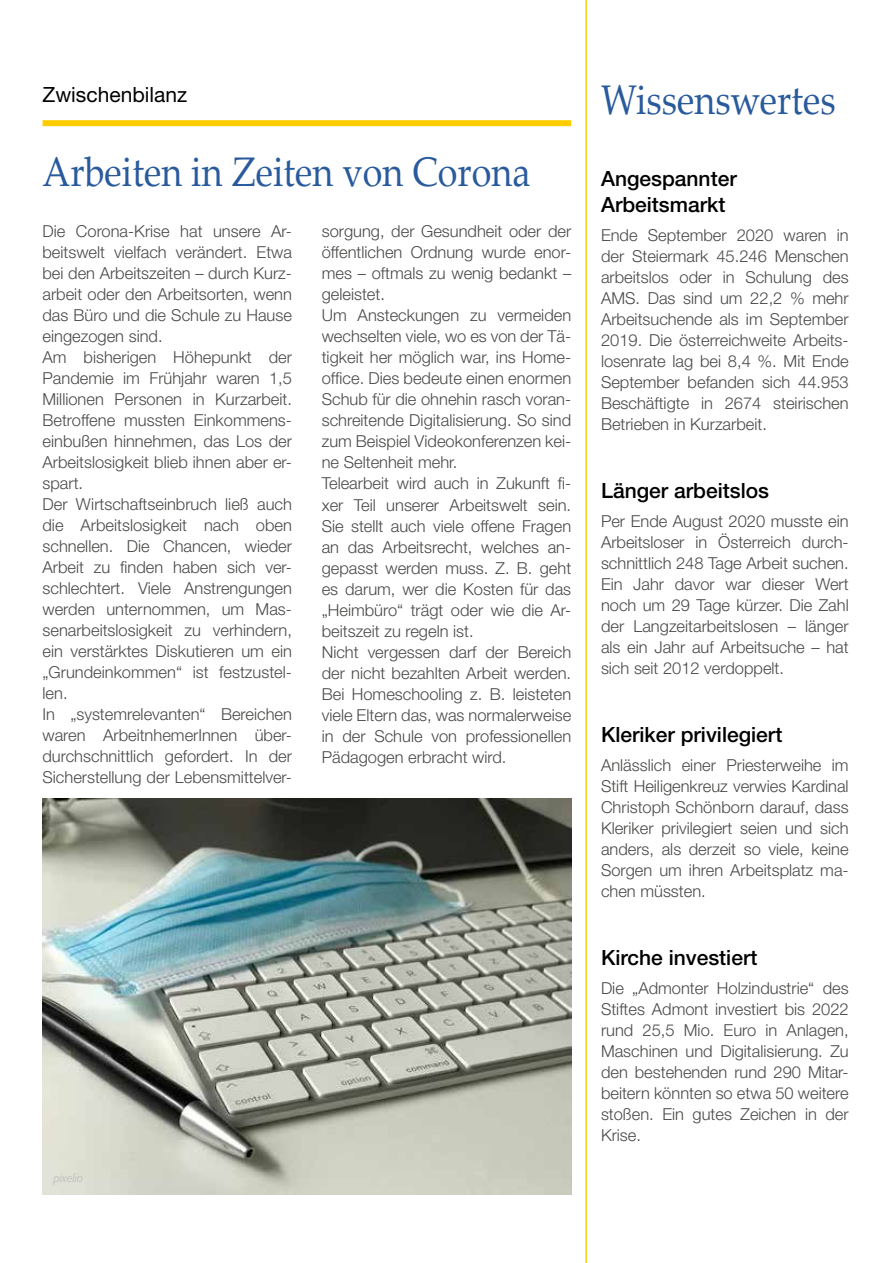
<style>
.page{position:relative;width:893px;height:1263px;background:#fff}
.page>*{position:absolute;margin:0;border:0;box-sizing:border-box;transform-origin:0 0}
.t1{font:41.4px "Palatino Linotype";color:#295a9c;scale:.87 1}
.t2{font:500 21px/25.2px "Helvetica Neue LT";color:#000}
.t3{font:21px "Helvetica Neue LT";color:#000}
.t4{font:300 16.5px/21px "Helvetica Neue LT";color:#4a4a49;text-align:justify}
.t5{font:italic 300 11.25px "Formata BQ";color:#bcbcbc}
</style>
<div class="page">
<hr style="left:585px;top:0;width:2px;height:1263px;background:#fc0">
<div style="left:43px;top:120px;width:528px;height:6px;background:#fc0"></div>
<img style="left:43px;top:798px;width:528px;height:397px">
<p class="t3" style="left:43px;top:82px;width:146px">Zwischenbilanz</p>
<h1 class="t1" style="left:43px;top:143px;width:562px">Arbeiten in Zeiten von Corona</h1>
<p class="t4" style="left:43px;top:221px;width:251px;text-align:left">Die Corona-Krise hat unsere Ar&shy;beitswelt vielfach verändert. Etwa bei den Arbeitszeiten – durch Kurz&shy;arbeit oder den Arbeitsorten, wenn das Büro und die Schule zu Hause eingezogen sind.<br>Am bisherigen Höhepunkt der<br>Pandemie im Frühjahr waren 1,5<br>Millionen Personen in Kurzarbeit.<br>Betroffene mussten Einkommens&shy;einbußen hinnehmen, das Los der<br>Arbeitslosigkeit blieb ihnen aber er&shy;spart.<br>Der Wirtschaftseinbruch ließ auch die Arbeitslosigkeit nach oben schnellen. Die Chancen, wieder<br>Arbeit zu finden haben sich ver&shy;schlechtert. Viele Anstrengungen werden unternommen, um Mas&shy;senarbeitslosigkeit zu verhindern, ein verstärktes Diskutieren um ein „Grundeinkommen“ ist festzustel&shy;len.<br>In „systemrelevanten“ Bereichen waren ArbeitnhemerInnen über&shy;durchschnittlich gefordert. In der<br>Sicherstellung der Lebensmittelver-</p>
<p class="t4" style="left:322px;top:221px;width:251px;text-align:left">sorgung, der Gesundheit oder der öffentlichen Ordnung wurde enor&shy;mes – oftmals zu wenig bedankt – geleistet.<br>Um Ansteckungen zu vermeiden wechselten viele, wo es von der Tä&shy;tigkeit her möglich war, ins Home&shy;office. Dies bedeute einen enormen<br>Schub für die ohnehin rasch voran&shy;schreitende Digitalisierung. So sind zum Beispiel Videokonferenzen kei&shy;ne Seltenheit mehr.<br>Telearbeit wird auch in Zukunft fi&shy;xer Teil unserer Arbeitswelt sein.<br>Sie stellt auch viele offene Fragen an das Arbeitsrecht, welches an&shy;gepasst werden muss. Z. B. geht es darum, wer die Kosten für das „Heimbüro“ trägt oder wie die Ar&shy;beitszeit zu regeln ist.<br>Nicht vergessen darf der Bereich der nicht bezahlten Arbeit werden.<br>Bei Homeschooling z. B. leisteten viele Eltern das, was normalerweise in der Schule von professionellen<br>Pädagogen erbracht wird.</p>
<p class="t5" style="left:54px;top:1171px;width:31px">pixelio</p>
<h1 class="t1" style="left:601px;top:71px;width:271px">Wissenswertes</h1>
<p class="t2" style="left:601px;top:166px;width:137px">Angespannter<br>Arbeitsmarkt</p>
<p class="t4" style="left:601px;top:224px;width:249px">Ende September 2020 waren in der Steiermark 45.246 Menschen arbeitslos oder in Schulung des AMS. Das sind um 22,2 % mehr Arbeitsuchende als im September 2019. Die österreichweite Arbeits&shy;losenrate lag bei 8,4 %. Mit Ende September befanden sich 44.953<br>Beschäftigte in 2674 steirischen Betrieben in Kurzarbeit.</p>
<p class="t2" style="left:601px;top:477px;width:170px">Länger arbeitslos</p>
<p class="t4" style="left:601px;top:510px;width:249px">Per Ende August 2020 musste ein Arbeitsloser in Österreich durch&shy;schnittlich 248 Tage Arbeit suchen.<br>Ein Jahr davor war dieser Wert noch um 29 Tage kürzer. Die Zahl der Langzeitarbeitslosen – länger als ein Jahr auf Arbeitsuche – hat sich seit 2012 verdoppelt.</p>
<p class="t2" style="left:601px;top:721px;width:183px">Kleriker privilegiert</p>
<p class="t4" style="left:601px;top:754px;width:249px">Anlässlich einer Priesterweihe im Stift Heiligenkreuz verwies Kardinal Christoph Schönborn darauf, dass Kleriker privilegiert seien und sich anders, als derzeit so viele, keine Sorgen um ihren Arbeitsplatz ma&shy;chen müssten.</p>
<p class="t2" style="left:601px;top:944px;width:158px">Kirche investiert</p>
<p class="t4" style="left:601px;top:977px;width:249px">Die „Admonter Holzindustrie“ des Stiftes Admont investiert bis 2022 rund 25,5 Mio. Euro in Anlagen, Maschinen und Digitalisierung. Zu den bestehenden rund 290 Mitar&shy;beitern könnten so etwa 50 weitere stoßen. Ein gutes Zeichen in der Krise.</p>
</div>
